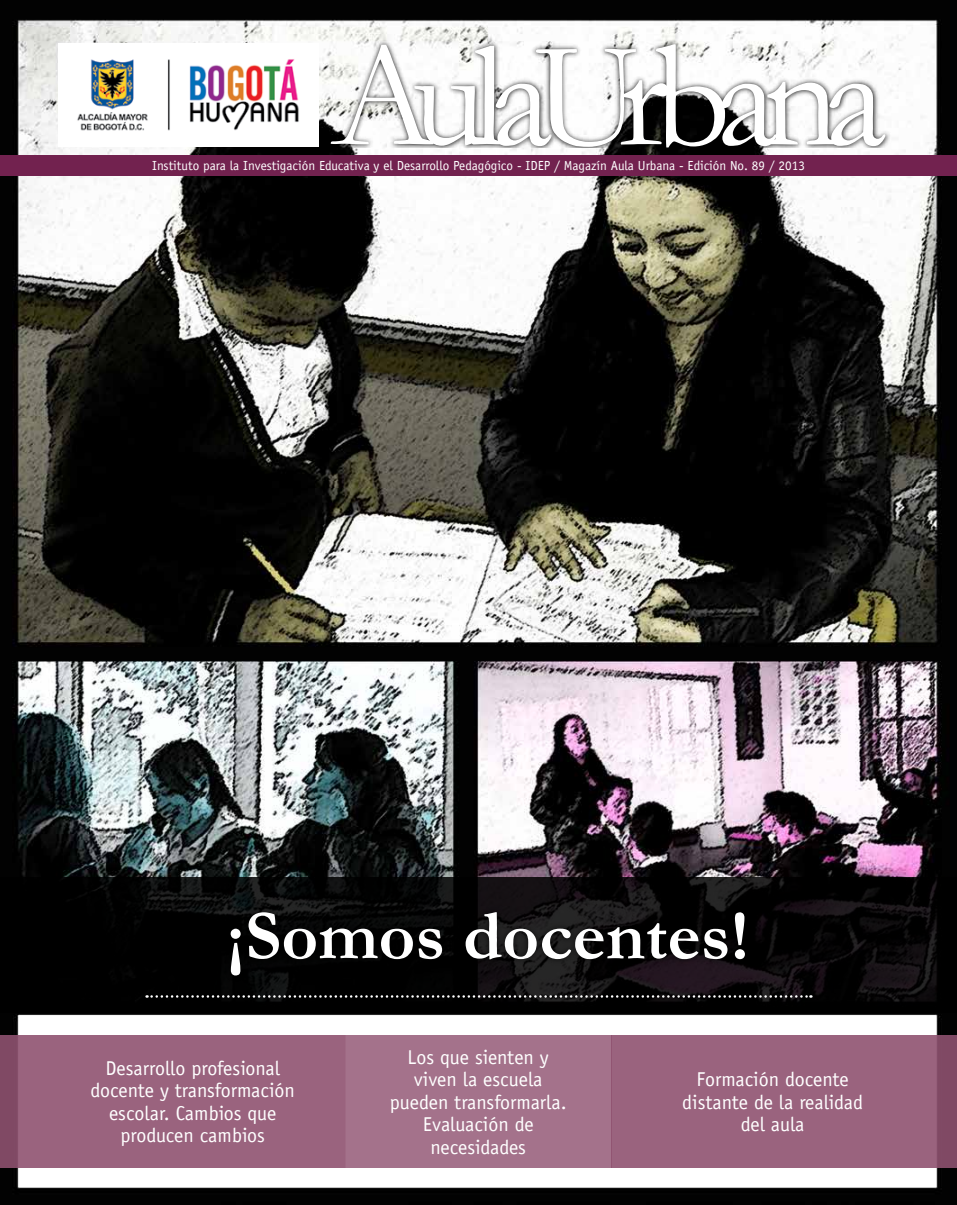
<style>
.page{position:relative;width:957px;height:1205px;background:#fff}
.page>*{position:absolute;margin:0;border:0;box-sizing:border-box;transform-origin:0 0}
.t1{font:151.88px "Garamond";letter-spacing:-.1em;color:#fff}
.t2{font:700 71.12px "Garamond";color:#fff}
.t3{font:20px/22.5px "Officina Sans";color:#fff;text-align:center}
.t4{font:13.12px "Officina Sans";color:#fff}
</style>
<div class="page">
<img style="left:0;top:0;width:957px;height:1205px">
<div style="left:0;top:155px;width:957px;height:20px;background:#72224f"></div>
<div style="left:58px;top:43px;width:260px;height:104px;background:#fff"></div>
<img style="left:323px;top:40px;width:203px;height:107px">
<img style="left:526px;top:40px;width:367px;height:107px">
<svg style="left:0;top:878px;width:957px;height:135px;background:#060505"></svg>
<div style="left:225px;top:906px;width:526px;height:76px;background:#000;opacity:.7"></div>
<svg style="left:147px;top:995px;width:664px;height:3px;background:#525252"></svg>
<div style="left:0;top:1035px;width:345px;height:133px;background:#9a637e"></div>
<div style="left:345px;top:1035px;width:267px;height:133px;background:#a4728b"></div>
<div style="left:612px;top:1035px;width:345px;height:133px;background:#9a637e"></div>
<img style="left:77px;top:59px;width:222px;height:72px">
<h1 class="t1" style="left:332px;top:-5px;width:556px">AulaUrbana</h1>
<p class="t4" style="left:152px;top:158px;width:654px">Instituto para la Investigación Educativa y el Desarrollo Pedagógico - IDEP / Magazín Aula Urbana - Edición No. 89 / 2013</p>
<h2 class="t2" style="left:226px;top:887px;width:524px">¡Somos docentes!</h2>
<p class="t3" style="left:90px;top:1057px;width:206px">Desarrollo profesional docente y transformación escolar. Cambios que producen cambios</p>
<p class="t3" style="left:390px;top:1045px;width:178px">Los que sienten y viven la escuela pueden transformarla.<br>Evaluación de necesidades</p>
<p class="t3" style="left:682px;top:1068px;width:182px">Formación docente distante de la realidad del aula</p>
</div>
